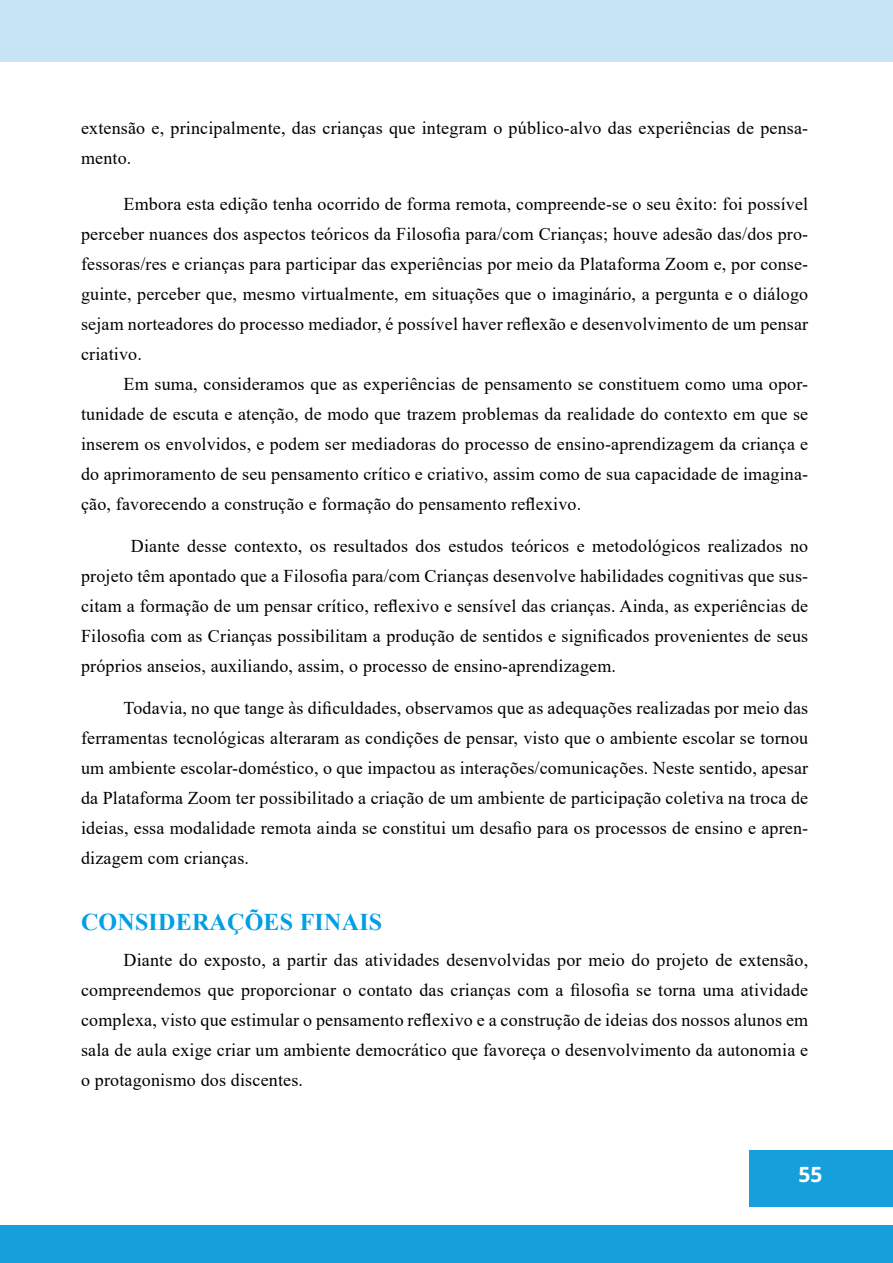
<style>
.page{position:relative;width:893px;height:1263px;background:#fff}
.page>*{position:absolute;margin:0;border:0;box-sizing:border-box;transform-origin:0 0}
.t1{font:700 24px "Times New Roman";letter-spacing:.01em;color:#009fe3}
.t2{font:700 21px "Open Sans";color:#fff}
.t3{font:18px/30px "Times New Roman";letter-spacing:.01em;color:#000;text-align:justify}
</style>
<div class="page">
<div style="left:0;top:0;width:893px;height:62px;background:#c7e4f6"></div>
<div style="left:749px;top:1150px;width:144px;height:57px;background:#169fdb"></div>
<div style="left:0;top:1225px;width:893px;height:38px;background:#169fdb"></div>
<p class="t3" style="left:81px;top:112px;width:729px">extensão e, principalmente, das crianças que integram o público-alvo das experiências de pensa&shy;mento.</p>
<p class="t3" style="left:81px;top:188px;width:729px;text-indent:43px">Embora esta edição tenha ocorrido de forma remota, compreende-se o seu êxito: foi possível perceber nuances dos aspectos teóricos da Filosofia para/com Crianças; houve adesão das/dos pro&shy;fessoras/res e crianças para participar das experiências por meio da Plataforma Zoom e, por conse&shy;guinte, perceber que, mesmo virtualmente, em situações que o imaginário, a pergunta e o diálogo sejam norteadores do processo mediador, é possível haver reflexão e desenvolvimento de um pensar criativo.</p>
<p class="t3" style="left:81px;top:368px;width:729px;text-indent:43px">Em suma, consideramos que as experiências de pensamento se constituem como uma opor&shy;tunidade de escuta e atenção, de modo que trazem problemas da realidade do contexto em que se inserem os envolvidos, e podem ser mediadoras do processo de ensino-aprendizagem da criança e do aprimoramento de seu pensamento crítico e criativo, assim como de sua capacidade de imagina&shy;ção, favorecendo a construção e formação do pensamento reflexivo.</p>
<p class="t3" style="left:81px;top:531px;width:729px;text-indent:50px">Diante desse contexto, os resultados dos estudos teóricos e metodológicos realizados no projeto têm apontado que a Filosofia para/com Crianças desenvolve habilidades cognitivas que sus&shy;citam a formação de um pensar crítico, reflexivo e sensível das crianças. Ainda, as experiências de Filosofia com as Crianças possibilitam a produção de sentidos e significados provenientes de seus próprios anseios, auxiliando, assim, o processo de ensino-aprendizagem.</p>
<p class="t3" style="left:81px;top:693px;width:729px;text-indent:43px">Todavia, no que tange às dificuldades, observamos que as adequações realizadas por meio das ferramentas tecnológicas alteraram as condições de pensar, visto que o ambiente escolar se tornou um ambiente escolar-doméstico, o que impactou as interações/comunicações. Neste sentido, apesar da Plataforma Zoom ter possibilitado a criação de um ambiente de participação coletiva na troca de ideias, essa modalidade remota ainda se constitui um desafio para os processos de ensino e apren&shy;dizagem com crianças.</p>
<h1 class="t1" style="left:81px;top:905px;width:303px">CONSIDERAÇÕES FINAIS</h1>
<p class="t3" style="left:81px;top:944px;width:729px;text-indent:43px">Diante do exposto, a partir das atividades desenvolvidas por meio do projeto de extensão, compreendemos que proporcionar o contato das crianças com a filosofia se torna uma atividade complexa, visto que estimular o pensamento reflexivo e a construção de ideias dos nossos alunos em sala de aula exige criar um ambiente democrático que favoreça o desenvolvimento da autonomia e o protagonismo dos discentes.</p>
<p class="t2" style="left:799px;top:1160px;width:26px">55</p>
</div>
